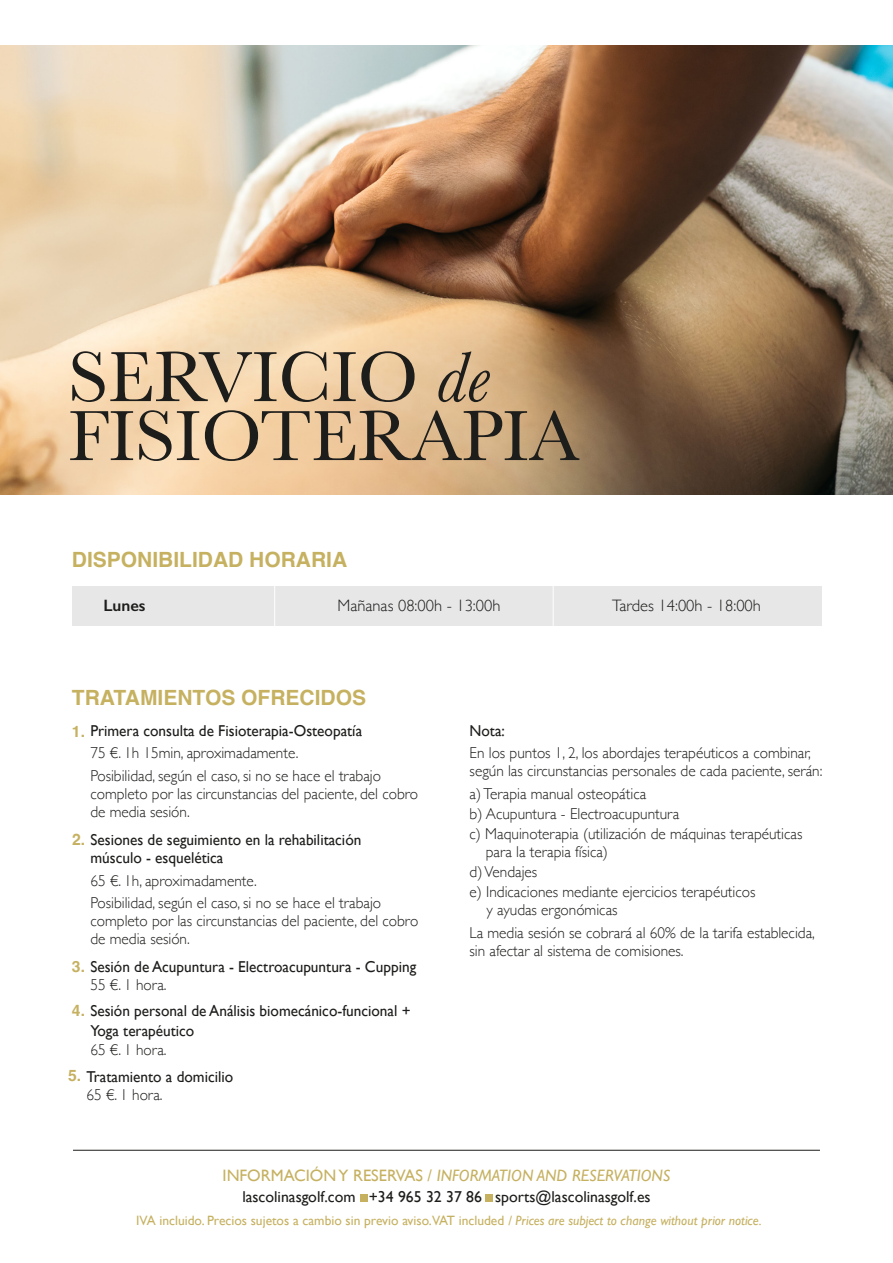
<style>
.page{position:relative;width:893px;height:1263px;background:#fff}
.page>*{position:absolute;margin:0;border:0;box-sizing:border-box;transform-origin:0 0}
.t1{font:73.8px/58.9px "Baskerville";color:#1d1d1b}
.t2{font:700 21px "Helvetica";color:#c6b161}
.t3{font:italic 16.5px "Gill Sans";color:#c6b161}
.t4{font:300 16.5px "Gill Sans";color:#1d1d1b}
.t5{font:600 16.5px "Gill Sans";color:#1d1d1b}
.t6{font:300 15.75px/22.2px "Gill Sans";color:#1d1d1b}
.t7{font:15.75px/18px "Gill Sans";color:#1d1d1b}
.t8{font:13.5px "Gill Sans";color:#c6b161}
.s1{font-style:italic}
.s2{font-family:"Helvetica";font-weight:700;color:#c6b161}
.s3{font-weight:400}
.s4{font-weight:300}
.s5{font-style:normal}
</style>
<div class="page">
<div style="left:72px;top:586px;width:749px;height:40px;background:#e7e7e7"></div>
<hr style="left:274px;top:581px;width:1px;height:57px;background:#fff">
<hr style="left:553px;top:579px;width:1px;height:47px;background:#fff">
<div style="left:361px;top:1194px;width:7px;height:7px;background:#c6b161"></div>
<div style="left:485px;top:1194px;width:7px;height:7px;background:#c6b161"></div>
<hr style="left:73px;top:1150px;width:747px;height:1px;background:#1d1d1b">
<img style="left:0;top:46px;width:893px;height:448px">
<h1 class="t1" style="left:68px;top:349px;width:512px">SERVICIO <span class="s1">de<br></span>FISIOTERAPIA</h1>
<h2 class="t2" style="left:72px;top:546px;width:277px">DISPONIBILIDAD HORARIA</h2>
<p class="t5" style="left:103px;top:596px;width:44px">Lunes</p>
<p class="t4" style="left:337px;top:593px;width:164px">Mañanas 08:00h - 13:00h</p>
<p class="t4" style="left:612px;top:593px;width:150px">Tardes 14:00h - 18:00h</p>
<h2 class="t2" style="left:72px;top:685px;width:296px">TRATAMIENTOS OFRECIDOS</h2>
<p class="t6" style="left:90px;top:719px;width:292px;text-indent:-18px"><span class="s2">1.</span> <span class="s3">Primera consulta de Fisioterapia-Osteopatía<br></span>75 €. 1h 15min, aproximadamente.<br>Posibilidad, según el caso, si no se hace el trabajo</p>
<p class="t6" style="left:90px;top:784px;width:329px;line-height:18px">completo por las circunstancias del paciente, del cobro de media sesión.</p>
<p class="t7" style="left:90px;top:831px;width:272px;text-indent:-18px"><span class="s2">2.</span> Sesiones de seguimiento en la rehabilitación músculo - esquelética</p>
<p class="t6" style="left:90px;top:868px;width:292px">65 €. 1h, aproximadamente.<br>Posibilidad, según el caso, si no se hace el trabajo</p>
<p class="t6" style="left:90px;top:911px;width:329px;line-height:18px">completo por las circunstancias del paciente, del cobro de media sesión.</p>
<p class="t7" style="left:90px;top:957px;width:327px;text-indent:-18px"><span class="s2">3.</span> Sesión de Acupuntura - Electroacupuntura - Cupping<br><span class="s4">55 €. 1 hora.</span></p>
<p class="t7" style="left:90px;top:1001px;width:322px;line-height:19.5px;text-indent:-18px"><span class="s2">4.</span> Sesión personal de Análisis biomecánico-funcional +<br>Yoga terapéutico</p>
<p class="t6" style="left:90px;top:1038px;width:78px">65 €. 1 hora.</p>
<p class="t7" style="left:87px;top:1067px;width:148px;text-indent:-18px"><span class="s2">5.</span> Tratamiento a domicilio<br><span class="s4">65 €. 1 hora.</span></p>
<p class="t7" style="left:470px;top:722px;width:37px">Nota:</p>
<p class="t6" style="left:470px;top:743px;width:354px;line-height:18px">En los puntos 1, 2, los abordajes terapéuticos a combinar, según las circunstancias personales de cada paciente, serán:</p>
<p class="t6" style="left:470px;top:783px;width:334px;line-height:20.1px">a)Terapia manual osteopática<br>b) Acupuntura - Electroacupuntura<br>c) Maquinoterapia (utilización de máquinas terapéuticas</p>
<p class="t6" style="left:470px;top:841px;width:287px;line-height:20.1px;text-indent:16px">para la terapia física)<br>d)Vendajes<br>e) Indicaciones mediante ejercicios terapéuticos</p>
<p class="t6" style="left:470px;top:898px;width:347px;text-indent:17px">y ayudas ergonómicas<br>La media sesión se cobrará al 60% de la tarifa establecida,</p>
<p class="t6" style="left:470px;top:938px;width:216px">sin afectar al sistema de comisiones.</p>
<p class="t3" style="left:223px;top:1165px;width:449px"><span class="s5">INFORMACIÓNY RESERVAS /</span> INFORMATION AND RESERVATIONS</p>
<p class="t7" style="left:242px;top:1187px;width:410px">lascolinasgolf.com +34 965 32 37 86 sports@lascolinasgolf.es</p>
<p class="t8" style="left:136px;top:1212px;width:627px">IVA incluido. Precios sujetos a cambio sin previo aviso.VAT included <span class="s1">/ Prices are subject to change without prior notice.</span></p>
</div>
